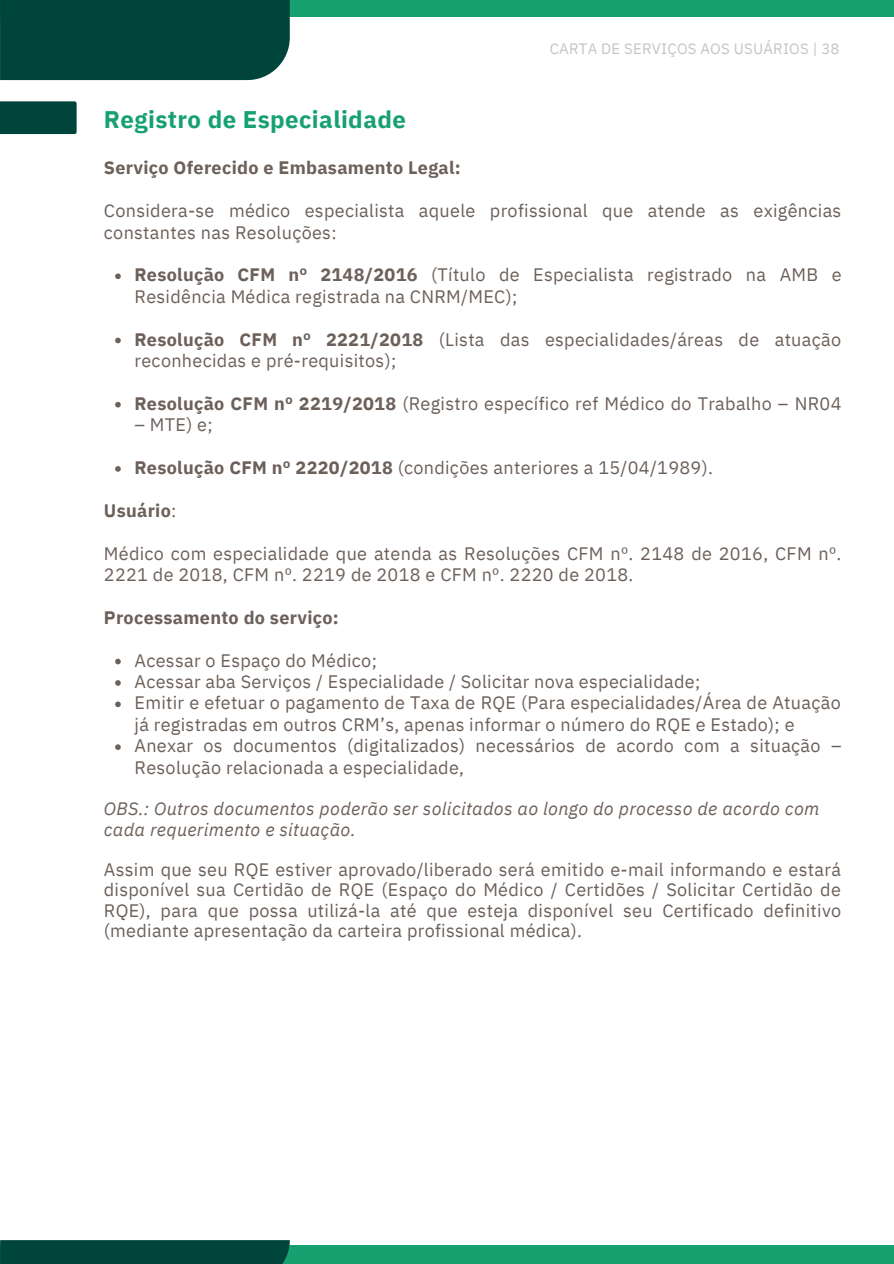
<style>
.page{position:relative;width:894px;height:1264px;background:#fff}
.page>*{position:absolute;margin:0;border:0;box-sizing:border-box;transform-origin:0 0}
.t1{font:700 24px "IBM Plex Sans";letter-spacing:.015em;color:#17a171}
.t2{font:18px/21.5px "IBM Plex Sans";letter-spacing:.015em;color:#6c605a}
.t3{font:italic 18px/20.2px "IBM Plex Sans";letter-spacing:.015em;color:#6c605a}
.t4{font:700 18px "IBM Plex Sans";letter-spacing:.015em;color:#6c605a}
.t5{font:15px "IBM Plex Sans";letter-spacing:.015em;color:#c4c4c4}
.s1{font-weight:700}
.s2{font-weight:400}
</style>
<div class="page">
<div style="left:0;top:0;width:893px;height:17px;background:#17a171"></div>
<div style="left:0;top:0;width:290px;height:80px;background:#00453b"></div>
<div style="left:0;top:1245px;width:893px;height:18px;background:#17a171"></div>
<div style="left:0;top:1240px;width:290px;height:23px;background:#00453b"></div>
<svg style="left:115px;top:273px;width:6px;height:6px"></svg>
<svg style="left:115px;top:338px;width:6px;height:5px"></svg>
<svg style="left:115px;top:402px;width:6px;height:5px"></svg>
<svg style="left:115px;top:466px;width:6px;height:6px"></svg>
<svg style="left:115px;top:658px;width:6px;height:6px"></svg>
<svg style="left:115px;top:680px;width:6px;height:5px"></svg>
<svg style="left:115px;top:701px;width:6px;height:6px"></svg>
<svg style="left:115px;top:744px;width:6px;height:6px"></svg>
<div style="left:0;top:101px;width:77px;height:33px;background:#00453b"></div>
<p class="t5" style="left:549px;top:38px;width:291px">CARTA DE SERVIÇOS AOS USUÁRIOS | 38</p>
<h1 class="t1" style="left:104px;top:104px;width:303px">Registro de Especialidade</h1>
<p class="t4" style="left:104px;top:156px;width:358px">Serviço Oferecido e Embasamento Legal:</p>
<p class="t2" style="left:104px;top:200px;width:738px">Considera-se médico especialista aquele profissional que atende as exigências constantes nas Resoluções:</p>
<p class="t2" style="left:134px;top:264px;width:708px"><span class="s1">Resolução CFM nº 2148/2016</span> (Título de Especialista registrado na AMB e<br>Residência Médica registrada na CNRM/MEC);</p>
<p class="t2" style="left:134px;top:328px;width:708px"><span class="s1">Resolução CFM nº 2221/2018</span> (Lista das especialidades/áreas de atuação reconhecidas e pré-requisitos);</p>
<p class="t2" style="left:134px;top:392px;width:708px"><span class="s1">Resolução CFM nº 2219/2018</span> (Registro específico ref Médico do Trabalho – NR04</p>
<p class="t2" style="left:134px;top:413px;width:80px">– MTE) e;</p>
<p class="t2" style="left:134px;top:456px;width:580px"><span class="s1">Resolução CFM nº 2220/2018</span> (condições anteriores a 15/04/1989).</p>
<p class="t4" style="left:104px;top:498px;width:74px">Usuário<span class="s2">:</span></p>
<p class="t2" style="left:104px;top:542px;width:738px">Médico com especialidade que atenda as Resoluções CFM nº. 2148 de 2016, CFM nº.<br>2221 de 2018, CFM nº. 2219 de 2018 e CFM nº. 2220 de 2018.</p>
<p class="t4" style="left:104px;top:605px;width:236px">Processamento do serviço:</p>
<p class="t2" style="left:134px;top:649px;width:708px">Acessar o Espaço do Médico;<br>Acessar aba Serviços / Especialidade / Solicitar nova especialidade;<br>Emitir e efetuar o pagamento de Taxa de RQE (Para especialidades/Área de Atuação já registradas em outros CRM’s, apenas informar o número do RQE e Estado); e Anexar os documentos (digitalizados) necessários de acordo com a situação – Resolução relacionada a especialidade,</p>
<p class="t3" style="left:104px;top:798px;width:717px">OBS.: Outros documentos poderão ser solicitados ao longo do processo de acordo com cada requerimento e situação.</p>
<p class="t2" style="left:104px;top:859px;width:738px;line-height:20.2px;text-align:justify">Assim que seu RQE estiver aprovado/liberado será emitido e-mail informando e estará disponível sua Certidão de RQE (Espaço do Médico / Certidões / Solicitar Certidão de RQE), para que possa utilizá-la até que esteja disponível seu Certificado definitivo (mediante apresentação da carteira profissional médica).</p>
</div>
